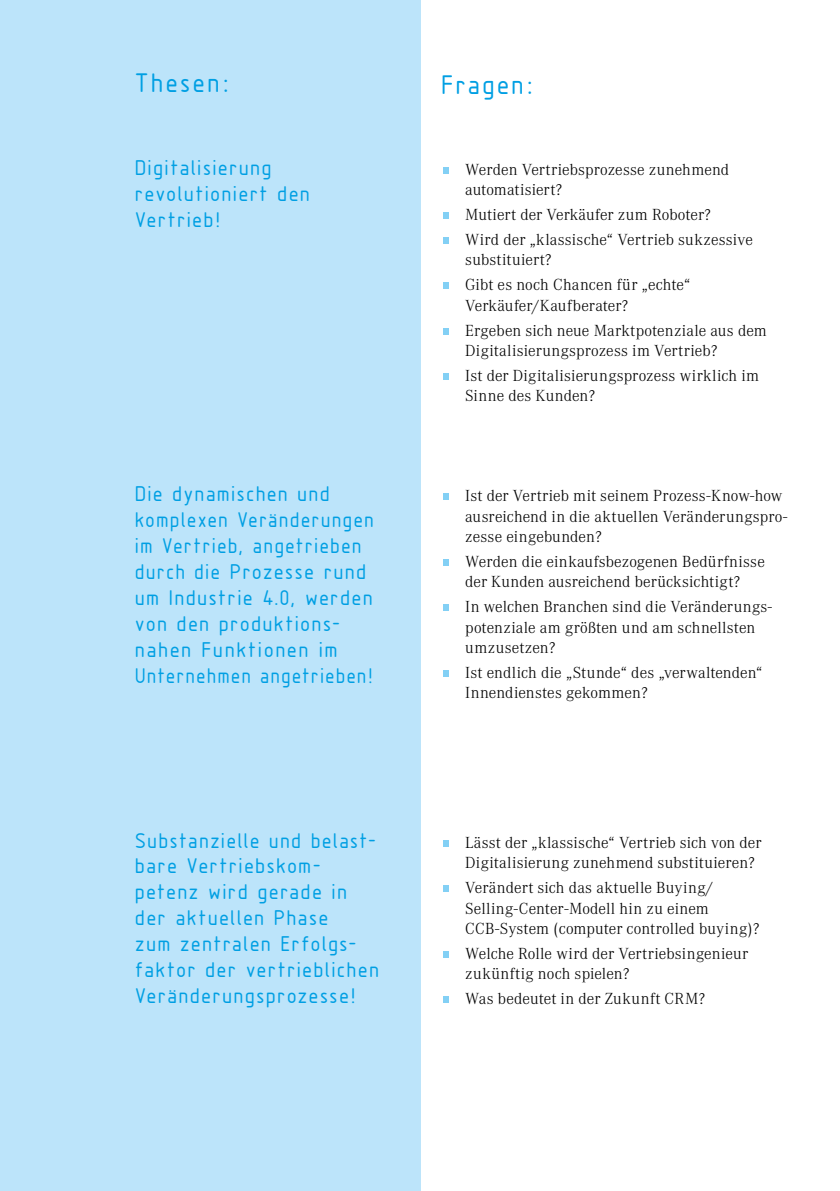
<style>
.page{position:relative;width:840px;height:1191px;background:#fff}
.page>*{position:absolute;margin:0;border:0;box-sizing:border-box;transform-origin:0 0}
.t1{font:28px "Isonorm 3098 LW20";color:#009fe3}
.t2{font:22.2px/26px "Isonorm 3098 LW20";letter-spacing:-.015em;color:#009fe3}
.t3{font:300 16.6px/20.4px "Corporate A";letter-spacing:.005em;color:#000}
</style>
<div class="page">
<div style="left:0;top:0;width:420px;height:1191px;background:#bce4fa"></div>
<svg style="left:443px;top:167px;width:5px;height:6px"></svg>
<div style="left:442px;top:212px;width:6px;height:7px;background:#83d0f5"></div>
<svg style="left:443px;top:237px;width:5px;height:6px"></svg>
<div style="left:442px;top:282px;width:6px;height:7px;background:#83d0f5"></div>
<svg style="left:443px;top:328px;width:5px;height:6px"></svg>
<svg style="left:443px;top:373px;width:5px;height:6px"></svg>
<div style="left:442px;top:493px;width:6px;height:7px;background:#83d0f5"></div>
<svg style="left:443px;top:559px;width:5px;height:6px"></svg>
<div style="left:442px;top:604px;width:6px;height:7px;background:#83d0f5"></div>
<svg style="left:443px;top:670px;width:5px;height:6px"></svg>
<svg style="left:443px;top:840px;width:5px;height:6px"></svg>
<div style="left:442px;top:885px;width:6px;height:7px;background:#83d0f5"></div>
<svg style="left:443px;top:951px;width:5px;height:6px"></svg>
<div style="left:442px;top:996px;width:6px;height:7px;background:#83d0f5"></div>
<h1 class="t1" style="left:136px;top:69px;width:98px">Thesen:</h1>
<h2 class="t2" style="left:136px;top:154px;width:178px">Digitalisierung revolutioniert den<br>Vertrieb!</h2>
<h2 class="t2" style="left:136px;top:481px;width:242px">Die dynamischen und komplexen Veränderungen im Vertrieb, angetrieben durch die Prozesse rund um Industrie 4.0, werden von den produktions&shy;nahen Funktionen im<br>Unternehmen angetrieben!</h2>
<h2 class="t2" style="left:136px;top:827px;width:247px">Substanzielle und belast&shy;bare Vertriebskom&shy;petenz wird gerade in der aktuellen Phase<br>zum zentralen Erfolgs&shy;faktor der vertrieblichen<br>Veränderungsprozesse!</h2>
<h1 class="t1" style="left:442px;top:71px;width:96px">Fragen:</h1>
<p class="t3" style="left:465px;top:159px;width:265px">Werden Vertriebsprozesse zunehmend automatisiert?</p>
<p class="t3" style="left:465px;top:202px;width:289px;line-height:25px">Mutiert der Verkäufer zum Roboter?<br>Wird der „klassische“ Vertrieb sukzessive</p>
<p class="t3" style="left:465px;top:248px;width:226px;line-height:25px">substituiert?<br>Gibt es noch Chancen für „echte“</p>
<p class="t3" style="left:465px;top:293px;width:303px;line-height:25px">Verkäufer/Kaufberater?<br>Ergeben sich neue Marktpotenziale aus dem</p>
<p class="t3" style="left:465px;top:338px;width:295px;line-height:25px">Digitalisierungsprozess im Vertrieb?<br>Ist der Digitalisierungsprozess wirklich im</p>
<p class="t3" style="left:465px;top:386px;width:131px">Sinne des Kunden?</p>
<p class="t3" style="left:465px;top:486px;width:323px">Ist der Vertrieb mit seinem Prozess-Know-how ausreichend in die aktuellen Veränderungspro&shy;zesse eingebunden?</p>
<p class="t3" style="left:465px;top:551px;width:301px">Werden die einkaufsbezogenen Bedürfnisse der Kunden ausreichend berücksichtigt?</p>
<p class="t3" style="left:465px;top:597px;width:308px">In welchen Branchen sind die Veränderungs&shy;potenziale am größten und am schnellsten umzusetzen?</p>
<p class="t3" style="left:465px;top:662px;width:298px">Ist endlich die „Stunde“ des „verwaltenden“<br>Innendienstes gekommen?</p>
<p class="t3" style="left:465px;top:832px;width:297px">Lässt der „klassische“ Vertrieb sich von der<br>Digitalisierung zunehmend substituieren?</p>
<p class="t3" style="left:465px;top:878px;width:295px">Verändert sich das aktuelle Buying/<br>Selling-Center-Modell hin zu einem<br>CCB-System (computer controlled buying)?</p>
<p class="t3" style="left:465px;top:943px;width:284px">Welche Rolle wird der Vertriebsingenieur zukünftig noch spielen?</p>
<p class="t3" style="left:465px;top:989px;width:241px">Was bedeutet in der Zukunft CRM?</p>
</div>
